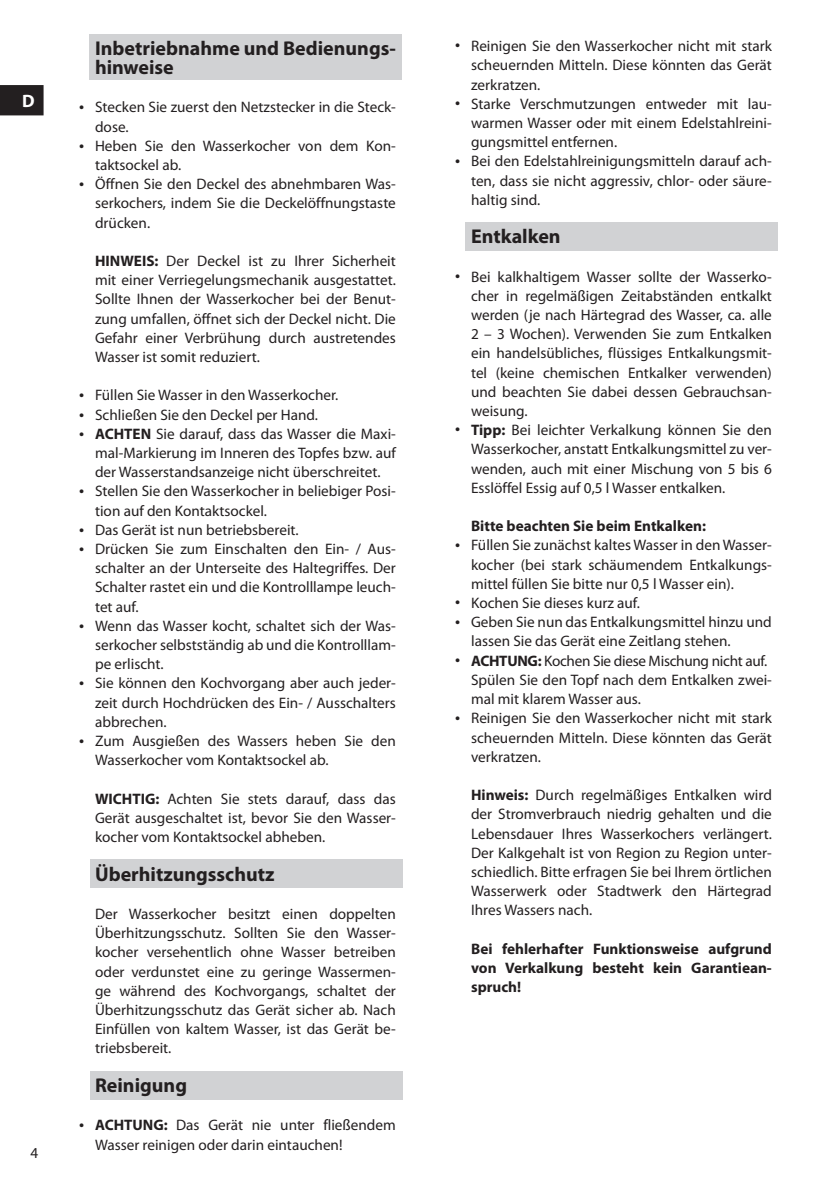
<style>
.page{position:relative;width:840px;height:1191px;background:#fff}
.page>*{position:absolute;margin:0;border:0;box-sizing:border-box;transform-origin:0 0}
.t1{font:700 20px/19.2px "Myriad Pro";color:#231f20}
.t2{font:18px/38.4px "Myriad Pro";color:#231f20;text-align:justify}
.t3{font:700 18px "Myriad Pro";color:#fff}
.t4{font:15.2px/19.2px "Myriad Pro";color:#231f20}
.t5{font:700 15.2px/19.2px "Myriad Pro";color:#231f20;text-align:justify}
.s1{font-weight:700}
</style>
<div class="page">
<div style="left:90px;top:1071px;width:312px;height:29px;background:#d1d2d4"></div>
<div style="left:90px;top:859px;width:312px;height:28px;background:#d1d2d4"></div>
<div style="left:465px;top:222px;width:312px;height:28px;background:#d1d2d4"></div>
<div style="left:89px;top:35px;width:312px;height:45px;background:#d1d2d4"></div>
<svg style="left:0;top:85px;width:44px;height:30px"></svg>
<p class="t3" style="left:22px;top:91px;width:14px">D</p>
<p class="t4" style="left:30px;top:1145px;width:9px">4</p>
<p class="t2" style="left:79px;top:87px;width:7px">• • •</p>
<p class="t2" style="left:79px;top:384px;width:7px;line-height:19.2px">• • •</p>
<p class="t2" style="left:79px;top:471px;width:7px">• •</p>
<p class="t2" style="left:79px;top:528px;width:7px">•</p>
<p class="t2" style="left:79px;top:605px;width:7px">•</p>
<p class="t2" style="left:79px;top:663px;width:7px">•</p>
<p class="t2" style="left:79px;top:720px;width:7px">•</p>
<p class="t2" style="left:79px;top:1104px;width:7px">•</p>
<h1 class="t1" style="left:95px;top:39px;width:302px">Inbetriebnahme und Bedienungs&shy;hinweise</h1>
<p class="t4" style="left:95px;top:97px;width:302px">Stecken Sie zuerst den Netzstecker in die Steck&shy;dose.<br>Heben Sie den Wasserkocher von dem Kon&shy;taktsockel ab.<br>Öffnen Sie den Deckel des abnehmbaren Was&shy;serkochers, indem Sie die Deckelöffnungstaste drücken.</p>
<p class="t4" style="left:95px;top:251px;width:302px;text-align:justify"><span class="s1">HINWEIS:</span> Der Deckel ist zu Ihrer Sicherheit mit einer Verriegelungsmechanik ausgestattet.<br>Sollte Ihnen der Wasserkocher bei der Benut&shy;zung umfallen, öffnet sich der Deckel nicht. Die Gefahr einer Verbrühung durch austretendes Wasser ist somit reduziert.</p>
<p class="t4" style="left:95px;top:385px;width:302px">Füllen Sie Wasser in den Wasserkocher.<br>Schließen Sie den Deckel per Hand.<br><span class="s1">ACHTEN</span> Sie darauf, dass das Wasser die Maxi&shy;mal-Markierung im Inneren des Topfes bzw. auf der Wasserstandsanzeige nicht überschreitet.<br>Stellen Sie den Wasserkocher in beliebiger Posi&shy;tion auf den Kontaktsockel.<br>Das Gerät ist nun betriebsbereit.<br>Drücken Sie zum Einschalten den Ein- / Aus&shy;schalter an der Unterseite des Haltegriffes. Der Schalter rastet ein und die Kontrolllampe leuch&shy;tet auf.<br>Wenn das Wasser kocht, schaltet sich der Was&shy;serkocher selbstständig ab und die Kontrolllam&shy;pe erlischt.<br>Sie können den Kochvorgang aber auch jeder&shy;zeit durch Hochdrücken des Ein- / Ausschalters abbrechen.<br>Zum Ausgießen des Wassers heben Sie den Wasserkocher vom Kontaktsockel ab.</p>
<p class="t4" style="left:95px;top:788px;width:302px;text-align:justify"><span class="s1">WICHTIG:</span> Achten Sie stets darauf, dass das Gerät ausgeschaltet ist, bevor Sie den Wasser&shy;kocher vom Kontaktsockel abheben.</p>
<h1 class="t1" style="left:95px;top:864px;width:181px">Überhitzungsschutz</h1>
<p class="t4" style="left:95px;top:904px;width:302px;text-align:justify">Der Wasserkocher besitzt einen doppelten Überhitzungsschutz. Sollten Sie den Wasser&shy;kocher versehentlich ohne Wasser betreiben oder verdunstet eine zu geringe Wassermen&shy;ge während des Kochvorgangs, schaltet der Überhitzungsschutz das Gerät sicher ab. Nach Einfüllen von kaltem Wasser, ist das Gerät be&shy;triebsbereit.</p>
<h1 class="t1" style="left:95px;top:1075px;width:93px">Reinigung</h1>
<p class="t4" style="left:95px;top:1115px;width:302px"><span class="s1">ACHTUNG:</span> Das Gerät nie unter fließendem<br>Wasser reinigen oder darin eintauchen!</p>
<p class="t2" style="left:455px;top:25px;width:7px">•</p>
<p class="t2" style="left:455px;top:82px;width:7px">•</p>
<p class="t2" style="left:455px;top:140px;width:7px">•</p>
<p class="t2" style="left:455px;top:255px;width:7px">•</p>
<p class="t2" style="left:455px;top:409px;width:7px">•</p>
<p class="t2" style="left:455px;top:524px;width:7px">•</p>
<p class="t2" style="left:455px;top:591px;width:7px;line-height:19.2px">• •</p>
<p class="t2" style="left:455px;top:639px;width:7px">•</p>
<p class="t2" style="left:455px;top:697px;width:7px">•</p>
<p class="t4" style="left:471px;top:36px;width:302px">Reinigen Sie den Wasserkocher nicht mit stark scheuernden Mitteln. Diese könnten das Gerät zerkratzen.<br>Starke Verschmutzungen entweder mit lau&shy;warmen Wasser oder mit einem Edelstahlreini&shy;gungsmittel entfernen.<br>Bei den Edelstahlreinigungsmitteln darauf ach&shy;ten, dass sie nicht aggressiv, chlor- oder säure&shy;haltig sind.</p>
<h1 class="t1" style="left:471px;top:227px;width:91px">Entkalken</h1>
<p class="t4" style="left:471px;top:267px;width:302px">Bei kalkhaltigem Wasser sollte der Wasserko&shy;cher in regelmäßigen Zeitabständen entkalkt werden (je nach Härtegrad des Wasser, ca. alle 2 – 3 Wochen). Verwenden Sie zum Entkalken ein handelsübliches, flüssiges Entkalkungsmit&shy;tel (keine chemischen Entkalker verwenden) und beachten Sie dabei dessen Gebrauchsan&shy;weisung.<br><span class="s1">Tipp:</span> Bei leichter Verkalkung können Sie den Wasserkocher, anstatt Entkalkungsmittel zu ver&shy;wenden, auch mit einer Mischung von 5 bis 6<br>Esslöffel Essig auf 0,5 l Wasser entkalken.</p>
<p class="t5" style="left:471px;top:517px;width:236px">Bitte beachten Sie beim Entkalken:</p>
<p class="t4" style="left:471px;top:535px;width:302px">Füllen Sie zunächst kaltes Wasser in den Wasser&shy;kocher (bei stark schäumendem Entkalkungs&shy;mittel füllen Sie bitte nur 0,5 l Wasser ein).<br>Kochen Sie dieses kurz auf.<br>Geben Sie nun das Entkalkungsmittel hinzu und lassen Sie das Gerät eine Zeitlang stehen.<br><span class="s1">ACHTUNG:</span> Kochen Sie diese Mischung nicht auf.<br>Spülen Sie den Topf nach dem Entkalken zwei&shy;mal mit klarem Wasser aus.<br>Reinigen Sie den Wasserkocher nicht mit stark scheuernden Mitteln. Diese könnten das Gerät verkratzen.</p>
<p class="t4" style="left:471px;top:785px;width:302px;text-align:justify"><span class="s1">Hinweis:</span> Durch regelmäßiges Entkalken wird der Stromverbrauch niedrig gehalten und die Lebensdauer Ihres Wasserkochers verlängert.<br>Der Kalkgehalt ist von Region zu Region unter&shy;schiedlich. Bitte erfragen Sie bei Ihrem örtlichen Wasserwerk oder Stadtwerk den Härtegrad Ihres Wassers nach.</p>
<p class="t5" style="left:471px;top:939px;width:302px">Bei fehlerhafter Funktionsweise aufgrund von Verkalkung besteht kein Garantiean&shy;spruch!</p>
</div>
